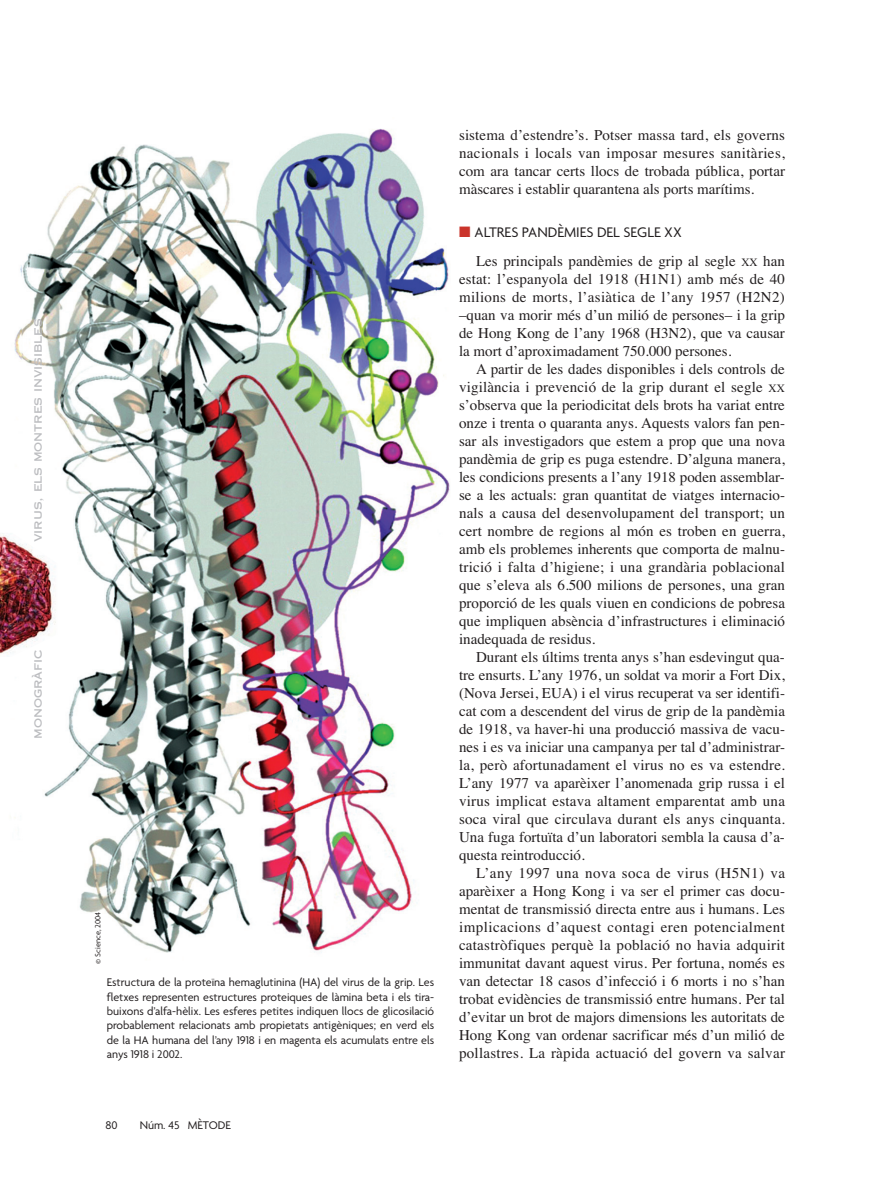
<style>
.page{position:relative;width:893px;height:1191px;background:#fff}
.page>*{position:absolute;margin:0;border:0;box-sizing:border-box;transform-origin:0 0}
.t1{font:15px/18px "Times";color:#231f20;text-align:justify}
.t2{font:15px "Agenda";color:#231f20}
.t3{font:12px/14.4px "Agenda";color:#231f20;text-align:justify}
.t4{font:12px "Copperplate Thirty One AB";color:#bcbdc0}
.t5{font:8.25px "Agenda";color:#231f20}
.s1{color:#ca342b}
.s2{font-size:11.25px}
</style>
<div class="page">
<img style="left:14px;top:128px;width:436px;height:825px">
<svg style="left:14px;top:533px;width:47px;height:124px"></svg>
<img style="left:0;top:533px;width:58px;height:123px">
<p class="t4" style="left:31px;top:542px;width:225px;rotate:-90deg">virus, els montres invisibles</p>
<p class="t4" style="left:31px;top:739px;width:91px;rotate:-90deg">monogràfic</p>
<p class="t5" style="left:95px;top:963px;width:53px;rotate:-90deg">© Science, 2004</p>
<p class="t3" style="left:107px;top:976px;width:329px">Estructura de la proteïna hemaglutinina (HA) del virus de la grip. Les fletxes representen estructures proteiques de làmina beta i els tira&shy;buixons d’alfa-hèlix. Les esferes petites indiquen llocs de glicosilació probablement relacionats amb propietats antigèniques; en verd els de la HA humana del l’any 1918 i en magenta els acumulats entre els anys 1918 i 2002.</p>
<p class="t3" style="left:105px;top:1118px;width:14px">80</p>
<p class="t3" style="left:140px;top:1118px;width:93px">Núm. 45 MÈTODE</p>
<p class="t1" style="left:459px;top:127px;width:327px">sistema d’estendre’s. Potser massa tard, els governs nacionals i locals van imposar mesures sanitàries, com ara tancar certs llocs de trobada pública, portar màscares i establir quarantena als ports marítims.</p>
<p class="t2" style="left:459px;top:227px;width:224px"><span class="s1">■</span> ALTRES PANDÈMIES DEL SEGLE XX</p>
<p class="t1" style="left:459px;top:253px;width:327px;text-indent:17px">Les principals pandèmies de grip al segle <span class="s2">XX</span> han estat: l’espanyola del 1918 (H1N1) amb més de 40 milions de morts, l’asiàtica de l’any 1957 (H2N2) –quan va morir més d’un milió de persones– i la grip de Hong Kong de l’any 1968 (H3N2), que va causar la mort d’aproximadament 750.000 persones.</p>
<p class="t1" style="left:459px;top:361px;width:327px;text-indent:17px">A partir de les dades disponibles i dels controls de vigilància i prevenció de la grip durant el segle <span class="s2">XX </span>s’observa que la periodicitat dels brots ha variat entre onze i trenta o quaranta anys. Aquests valors fan pen&shy;sar als investigadors que estem a prop que una nova pandèmia de grip es puga estendre. D’alguna manera, les condicions presents a l’any 1918 poden assemblar&shy;se a les actuals: gran quantitat de viatges internacio&shy;nals a causa del desenvolupament del transport; un cert nombre de regions al món es troben en guerra, amb els problemes inherents que comporta de malnu&shy;trició i falta d’higiene; i una grandària poblacional que s’eleva als 6.500 milions de persones, una gran proporció de les quals viuen en condicions de pobresa que impliquen absència d’infrastructures i eliminació inadequada de residus.</p>
<p class="t1" style="left:459px;top:649px;width:327px;text-indent:17px">Durant els últims trenta anys s’han esdevingut qua&shy;tre ensurts. L’any 1976, un soldat va morir a Fort Dix, (Nova Jersei, EUA) i el virus recuperat va ser identifi&shy;cat com a descendent del virus de grip de la pandèmia de 1918, va haver-hi una producció massiva de vacu&shy;nes i es va iniciar una campanya per tal d’administrar&shy;la, però afortunadament el virus no es va estendre.<br>L’any 1977 va aparèixer l’anomenada grip russa i el virus implicat estava altament emparentat amb una soca viral que circulava durant els anys cinquanta.<br>Una fuga fortuïta d’un laboratori sembla la causa d’a&shy;questa reintroducció.</p>
<p class="t1" style="left:459px;top:865px;width:327px;text-indent:17px">L’any 1997 una nova soca de virus (H5N1) va aparèixer a Hong Kong i va ser el primer cas docu&shy;mentat de transmissió directa entre aus i humans. Les implicacions d’aquest contagi eren potencialment catastròfiques perquè la població no havia adquirit immunitat davant aquest virus. Per fortuna, només es van detectar 18 casos d’infecció i 6 morts i no s’han trobat evidències de transmissió entre humans. Per tal d’evitar un brot de majors dimensions les autoritats de Hong Kong van ordenar sacrificar més d’un milió de pollastres. La ràpida actuació del govern va salvar</p>
</div>
